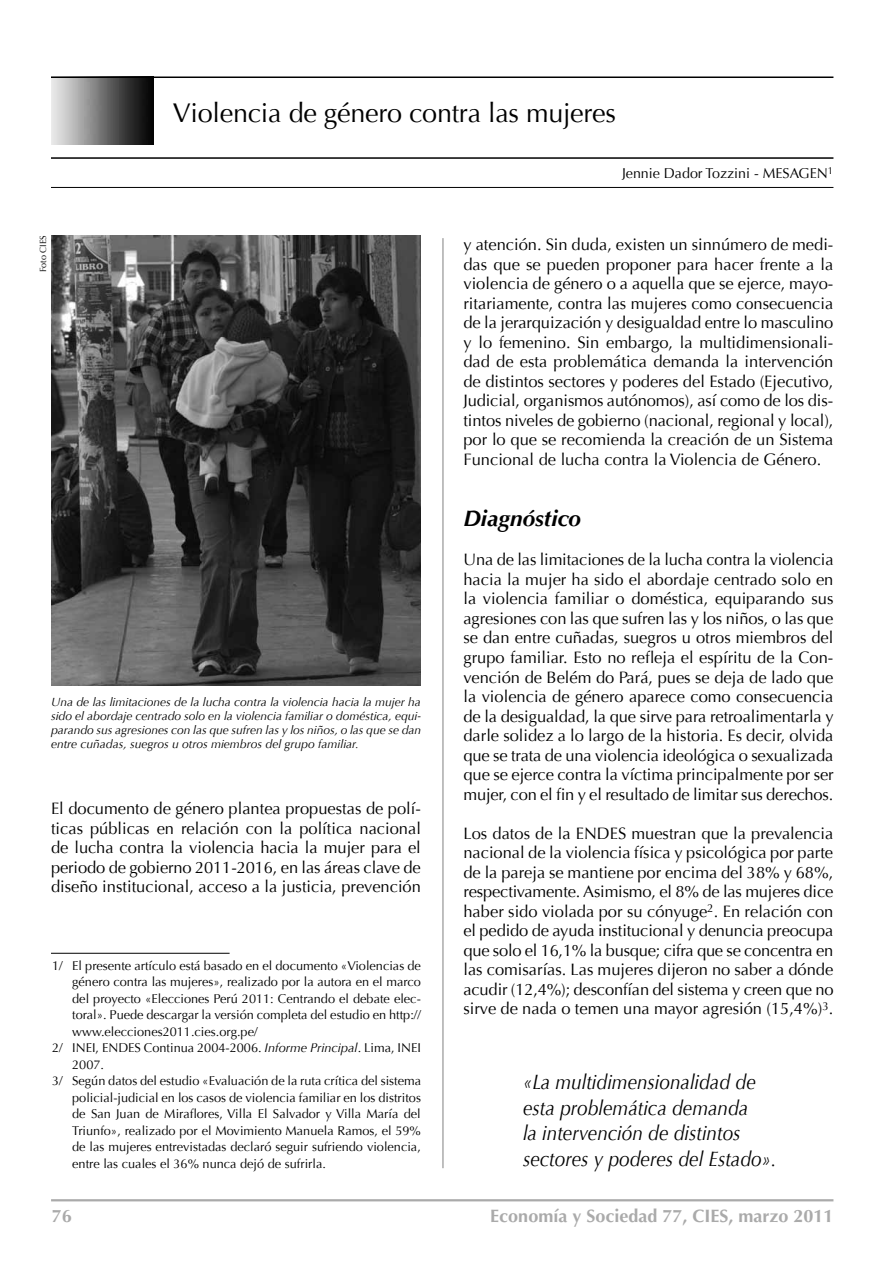
<style>
.page{position:relative;width:893px;height:1263px;background:#fff}
.page>*{position:absolute;margin:0;border:0;box-sizing:border-box;transform-origin:0 0}
.t1{font:27px "Optima";letter-spacing:-.01em;color:#000}
.t2{font:italic 700 22.5px "Optima";color:#000}
.t3{font:italic 21px/25.5px "Optima";color:#000;scale:.9 1}
.t4{font:700 18px "Optima LH East A";color:#aaa}
.t5{font:16.5px/19.5px "Optima";color:#000;text-align:justify}
.t6{font:14.25px "Optima";color:#000}
.t7{font:12.75px "Optima";color:#000}
.t8{font:italic 12px/14.2px "Optima";color:#000;text-align:justify}
.t9{font:9px "Optima";color:#000}
.s1{font-style:italic}
</style>
<div class="page">
<hr style="left:51px;top:1199px;width:782px;height:2px;background:#aaa">
<hr style="left:442px;top:238px;width:2px;height:930px;background:#aaa">
<img style="left:51px;top:78px;width:102px;height:67px">
<hr style="left:51px;top:77px;width:782px;height:1px;background:#000">
<hr style="left:51px;top:157px;width:782px;height:2px;background:#000">
<hr style="left:51px;top:187px;width:782px;height:1px;background:#000">
<hr style="left:51px;top:953px;width:179px;height:1px;background:#000">
<img style="left:51px;top:236px;width:370px;height:450px">
<h1 class="t1" style="left:173px;top:97px;width:445px">Violencia de género contra las mujeres</h1>
<p class="t9" style="left:38px;top:272px;width:38px;rotate:-90deg">Foto CIES</p>
<p class="t8" style="left:51px;top:695px;width:372px">Una de las limitaciones de la lucha contra la violencia hacia la mujer ha sido el abordaje centrado solo en la violencia familiar o doméstica, equi&shy;parando sus agresiones con las que sufren las y los niños, o las que se dan entre cuñadas, suegros u otros miembros del grupo familiar.</p>
<p class="t5" style="left:51px;top:799px;width:371px">El documento de género plantea propuestas de polí&shy;ticas públicas en relación con la política nacional de lucha contra la violencia hacia la mujer para el periodo de gobierno 2011-2016, en las áreas clave de diseño institucional, acceso a la justicia, prevención</p>
<p class="t7" style="left:52px;top:958px;width:370px">1/ El presente artículo está basado en el documento «Violencias de</p>
<p class="t7" style="left:72px;top:975px;width:350px">género contra las mujeres», realizado por la autora en el marco</p>
<p class="t7" style="left:72px;top:991px;width:350px">del proyecto «Elecciones Perú 2011: Centrando el debate elec-</p>
<p class="t7" style="left:72px;top:1008px;width:350px">toral». Puede descargar la versión completa del estudio en http://</p>
<p class="t7" style="left:72px;top:1024px;width:187px">www.elecciones2011.cies.org.pe/</p>
<p class="t7" style="left:52px;top:1041px;width:370px">2/ INEI, ENDES Continua 2004-2006. <span class="s1">Informe Principal</span>. Lima, INEI</p>
<p class="t7" style="left:72px;top:1057px;width:33px">2007.</p>
<p class="t7" style="left:52px;top:1074px;width:370px">3/ Según datos del estudio «Evaluación de la ruta crítica del sistema</p>
<p class="t7" style="left:72px;top:1090px;width:350px">policial-judicial en los casos de violencia familiar en los distritos</p>
<p class="t7" style="left:72px;top:1107px;width:350px">de San Juan de Miraflores, Villa El Salvador y Villa María del</p>
<p class="t7" style="left:72px;top:1123px;width:350px">Triunfo», realizado por el Movimiento Manuela Ramos, el 59%</p>
<p class="t7" style="left:72px;top:1140px;width:350px">de las mujeres entrevistadas declaró seguir sufriendo violencia,</p>
<p class="t7" style="left:72px;top:1156px;width:255px">entre las cuales el 36% nunca dejó de sufrirla.</p>
<p class="t6" style="left:622px;top:164px;width:213px">Jennie Dador Tozzini - Mesagen <sup>1</sup></p>
<p class="t5" style="left:463px;top:235px;width:372px">y atención. Sin duda, existen un sinnúmero de medi&shy;das que se pueden proponer para hacer frente a la violencia de género o a aquella que se ejerce, mayo&shy;ritariamente, contra las mujeres como consecuencia de la jerarquización y desigualdad entre lo masculino y lo femenino. Sin embargo, la multidimensionali&shy;dad de esta problemática demanda la intervención de distintos sectores y poderes del Estado (Ejecutivo, Judicial, organismos autónomos), así como de los dis&shy;tintos niveles de gobierno (nacional, regional y local), por lo que se recomienda la creación de un Sistema Funcional de lucha contra la Violencia de Género.</p>
<h2 class="t2" style="left:463px;top:505px;width:119px">Diagnóstico</h2>
<p class="t5" style="left:463px;top:550px;width:372px">Una de las limitaciones de la lucha contra la violencia hacia la mujer ha sido el abordaje centrado solo en la violencia familiar o doméstica, equiparando sus agresiones con las que sufren las y los niños, o las que se dan entre cuñadas, suegros u otros miembros del grupo familiar. Esto no refleja el espíritu de la Con&shy;vención de Belém do Pará, pues se deja de lado que la violencia de género aparece como consecuencia de la desigualdad, la que sirve para retroalimentarla y darle solidez a lo largo de la historia. Es decir, olvida que se trata de una violencia ideológica o sexualizada que se ejerce contra la víctima principalmente por ser mujer, con el fin y el resultado de limitar sus derechos.</p>
<p class="t5" style="left:463px;top:823px;width:372px">Los datos de la ENDES muestran que la prevalencia nacional de la violencia física y psicológica por parte de la pareja se mantiene por encima del 38% y 68%, respectivamente. Asimismo, el 8% de las mujeres dice haber sido violada por su cónyuge<sup>2</sup>. En relación con el pedido de ayuda institucional y denuncia preocupa que solo el 16,1% la busque; cifra que se concentra en las comisarías. Las mujeres dijeron no saber a dónde acudir (12,4%); desconfían del sistema y creen que no sirve de nada o temen una mayor agresión (15,4%)<sup>3</sup>.</p>
<p class="t3" style="left:523px;top:1069px;width:283px">«La multidimensionalidad de esta problemática demanda<br>la intervención de distintos sectores y poderes del Estado».</p>
<p class="t4" style="left:52px;top:1204px;width:22px">76</p>
<p class="t4" style="left:490px;top:1204px;width:345px">Economía y Sociedad 77, CIES, marzo 2011</p>
</div>
